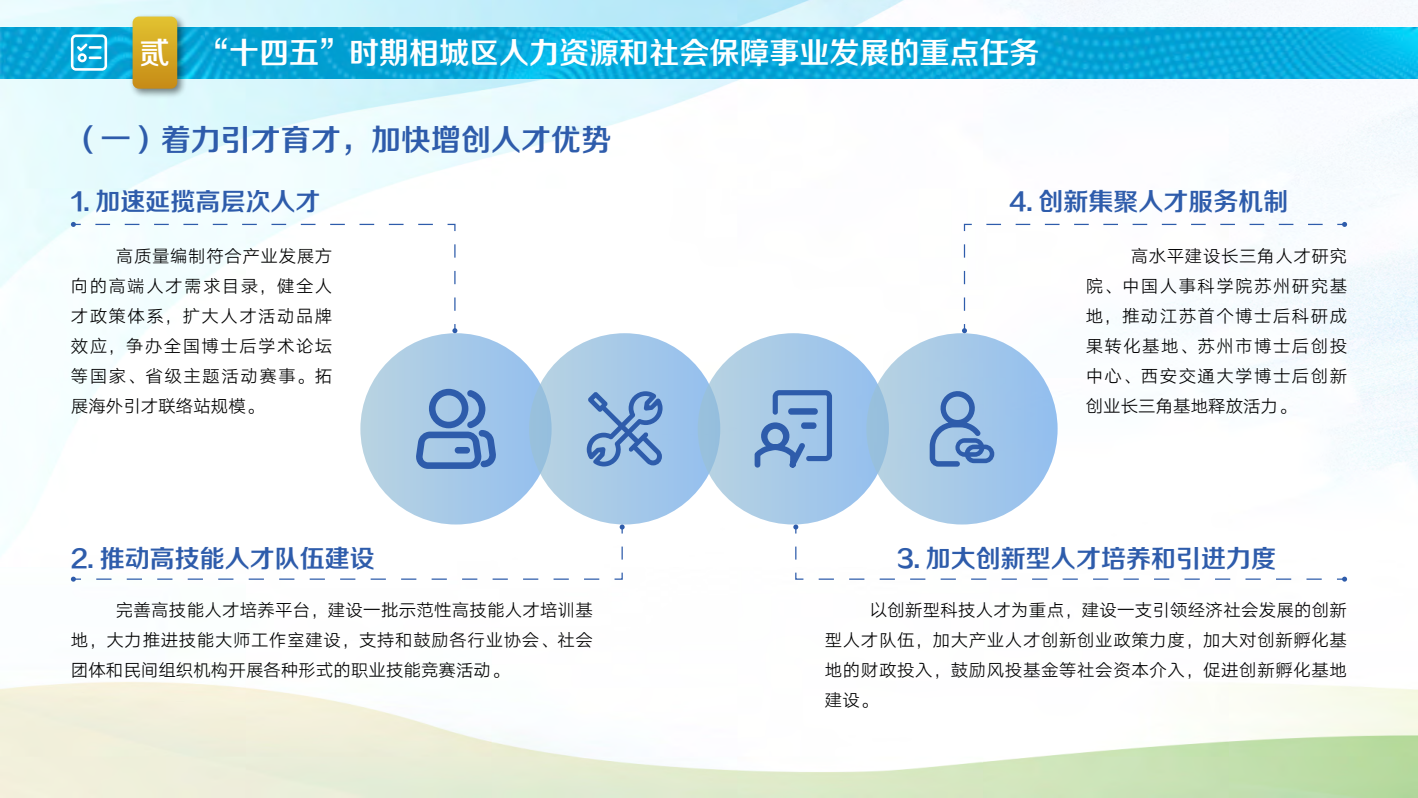
<style>
.page{position:relative;width:1418px;height:798px;background:#fff}
.page>*{position:absolute;margin:0;border:0;box-sizing:border-box;transform-origin:0 0}
.t1{font:30px "FZZZHONGJW GB1 0";color:#fff}
.t2{font:30px "FZZZHONGJW GB1 0";color:#2e5cab}
.t3{font:25px "FZZZHONGJW GB1 0";color:#2e5cab}
.t4{font:17.5px/30px "HY Qi Hei 45 S";letter-spacing:.03em;color:#000;text-align:justify}
</style>
<div class="page">
<img style="left:0;top:0;width:1417px;height:797px">
<img style="left:0;top:27px;width:1417px;height:51px">
<div style="left:129px;top:13px;width:59px;height:86px;background:#000;opacity:.5"></div>
<svg style="left:133px;top:17px;width:44px;height:72px;background:#d3a624"></svg>
<svg style="left:71px;top:34px;width:36px;height:37px"></svg>
<div style="left:360px;top:333px;width:191px;height:191px;background:linear-gradient(to right,#bad4e2,#93beef);border-radius:50%"></div>
<svg style="left:529px;top:333px;width:191px;height:191px;background:#a5c8e7"></svg>
<svg style="left:697px;top:333px;width:192px;height:191px;background:#a5c8e7"></svg>
<svg style="left:866px;top:333px;width:191px;height:191px;background:#a4c7e7"></svg>
<svg style="left:71px;top:222px;width:386px;height:111px"></svg>
<svg style="left:962px;top:222px;width:384px;height:111px"></svg>
<svg style="left:71px;top:524px;width:553px;height:57px"></svg>
<svg style="left:793px;top:524px;width:553px;height:57px"></svg>
<svg style="left:415px;top:388px;width:81px;height:80px;background:#79a0d1"></svg>
<svg style="left:586px;top:391px;width:76px;height:75px;background:#7ba2d2"></svg>
<svg style="left:754px;top:390px;width:78px;height:78px;background:#80a6d4"></svg>
<svg style="left:929px;top:388px;width:65px;height:78px;background:#80a7d5"></svg>
<h1 class="t1" style="left:139px;top:36px;width:901px">贰 “十四五”时期相城区人力资源和社会保障事业发展的重点任务</h1>
<h1 class="t2" style="left:71px;top:122px;width:541px">（一）着力引才育才，加快增创人才优势</h1>
<h2 class="t3" style="left:71px;top:187px;width:251px">1. 加速延揽高层次人才</h2>
<h2 class="t3" style="left:1009px;top:187px;width:281px">4. 创新集聚人才服务机制</h2>
<p class="t4" style="left:71px;top:241px;width:263px;text-indent:45px">高质量编制符合产业发展方向的高端人才需求目录，健全人才政策体系，扩大人才活动品牌效应，争办全国博士后学术论坛等国家、省级主题活动赛事。拓展海外引才联络站规模。</p>
<p class="t4" style="left:1085px;top:240px;width:263px;text-indent:45px">高水平建设长三角人才研究院、中国人事科学院苏州研究基地，推动江苏首个博士后科研成果转化基地、苏州市博士后创投中心、西安交通大学博士后创新创业长三角基地释放活力。</p>
<h2 class="t3" style="left:71px;top:544px;width:305px">2. 推动高技能人才队伍建设</h2>
<h2 class="t3" style="left:896px;top:544px;width:381px">3. 加大创新型人才培养和引进力度</h2>
<p class="t4" style="left:71px;top:594px;width:523px;text-indent:45px">完善高技能人才培养平台，建设一批示范性高技能人才培训基地，大力推进技能大师工作室建设，支持和鼓励各行业协会、社会团体和民间组织机构开展各种形式的职业技能竞赛活动。</p>
<p class="t4" style="left:824px;top:594px;width:524px;text-indent:45px">以创新型科技人才为重点，建设一支引领经济社会发展的创新型人才队伍，加大产业人才创新创业政策力度，加大对创新孵化基地的财政投入，鼓励风投基金等社会资本介入，促进创新孵化基地建设。</p>
</div>
